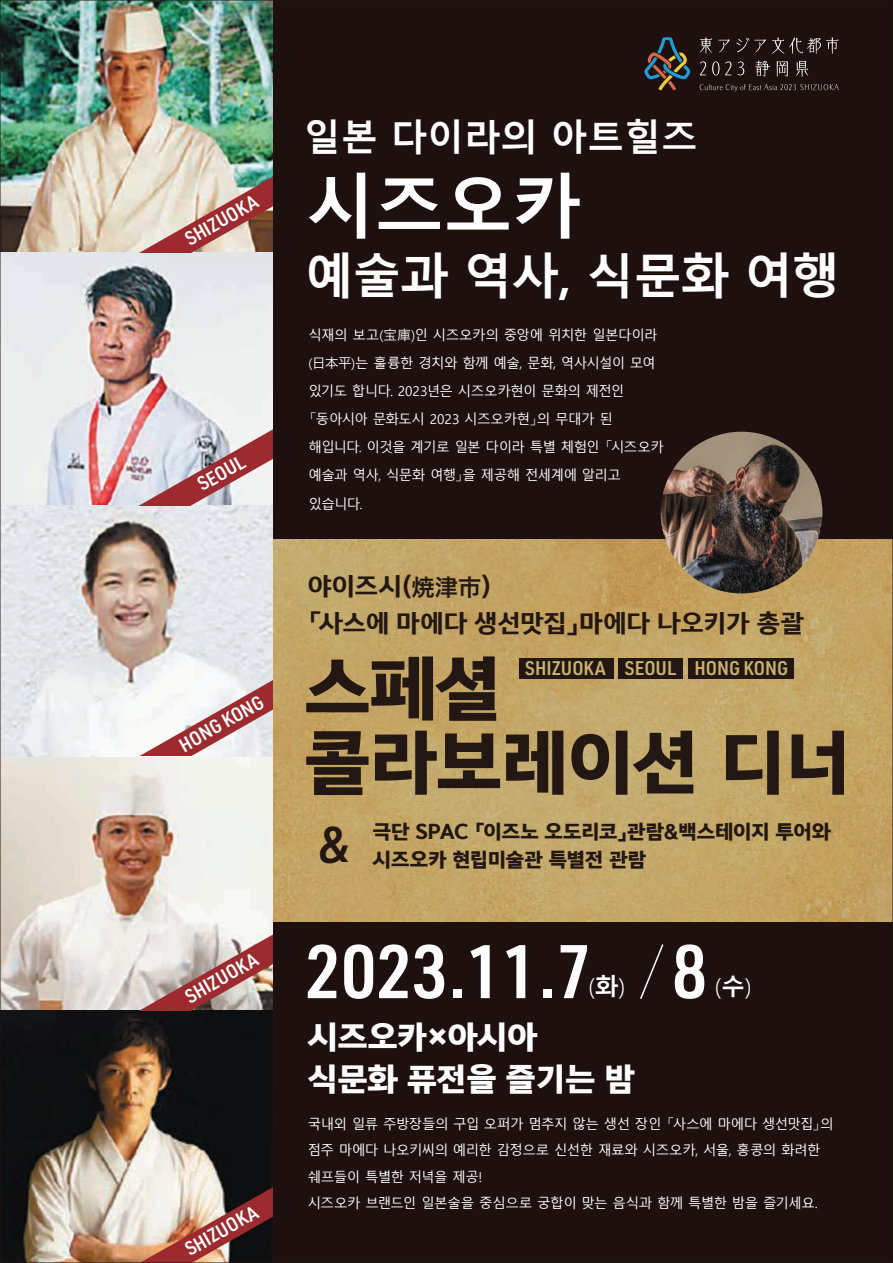
<style>
.page{position:relative;width:893px;height:1263px;background:#fff}
.page>*{position:absolute;margin:0;border:0;box-sizing:border-box;transform-origin:0 0}
.t1{font:600 74.25px "URWDIN Semi Cond";color:#fff}
.t2{font:700 70.05px "Malgun Gothic";color:#fff}
.t3{font:64.5px/74.2px "FTTK Yoon Gothic Pro 790";color:#221713}
.t4{font:600 48.9px "URWDIN Semi Cond";color:#221713}
.t5{font:700 48.3px "Malgun Gothic";letter-spacing:-.02em;color:#fff}
.t6{font:700 36.75px "Malgun Gothic";color:#fff}
.t7{font:29.25px/41.8px "FTTK Yoon Gothic Pro 790";color:#fff}
.t8{font:300 23.4px "Malgun Gothic";color:#fff}
.t9{font:23.25px/36.8px "FTTK Yoon Gothic Pro 780";letter-spacing:.005em;color:#221713}
.t10{font:600 19.35px "URWDIN Semi Cond";color:#fff}
.t11{font:600 19.35px "URWDIN Semi Cond";color:#cbb36e}
.t12{font:18px/28px "FTTK Yoon Gothic Pro 790";letter-spacing:-.01em;color:#221713}
.t13{font:13.5px/28px "Malgun Gothic";letter-spacing:-.045em;color:#fff}
.s1{font-family:"Hira Kaku Pro W3"}
.s2{font-family:"Hira Kaku Pro W6"}
.s3{font-weight:700}
</style>
<div class="page">
<div style="left:266px;top:0;width:627px;height:1263px;background:#1d100e"></div>
<img style="left:272px;top:539px;width:619px;height:382px">
<div style="left:519px;top:659px;width:95px;height:20px;background:#221713"></div>
<div style="left:688px;top:659px;width:106px;height:20px;background:#221713"></div>
<div style="left:619px;top:659px;width:64px;height:20px;background:#221713"></div>
<img style="left:2px;top:2px;width:270px;height:1259px">
<img style="left:661px;top:432px;width:161px;height:161px;border-radius:81px">
<svg style="left:640px;top:944px;width:24px;height:55px"></svg>
<svg style="left:644px;top:37px;width:47px;height:54px"></svg>
<svg style="left:700px;top:37px;width:12px;height:17px"></svg>
<svg style="left:718px;top:39px;width:12px;height:14px"></svg>
<svg style="left:736px;top:38px;width:30px;height:15px"></svg>
<svg style="left:772px;top:37px;width:67px;height:17px"></svg>
<svg style="left:700px;top:61px;width:6px;height:14px"></svg>
<svg style="left:712px;top:61px;width:7px;height:14px"></svg>
<svg style="left:725px;top:61px;width:6px;height:14px"></svg>
<svg style="left:738px;top:61px;width:6px;height:14px"></svg>
<svg style="left:755px;top:60px;width:15px;height:17px"></svg>
<svg style="left:777px;top:61px;width:11px;height:16px"></svg>
<svg style="left:796px;top:61px;width:12px;height:16px"></svg>
<svg style="left:700px;top:84px;width:139px;height:8px"></svg>
<svg style="left:136px;top:164px;width:136px;height:89px;background:#c3a398"></svg>
<svg style="left:136px;top:922px;width:136px;height:88px;background:#c6a4a1"></svg>
<img style="left:136px;top:1174px;width:136px;height:87px">
<svg style="left:136px;top:417px;width:136px;height:88px"></svg>
<svg style="left:136px;top:667px;width:136px;height:89px"></svg>
<h3 class="t10" style="left:180px;top:229px;width:82px;rotate:-30deg">SHIZUOKA</h3>
<h3 class="t10" style="left:193px;top:474px;width:53px;rotate:-30deg">SEOUL</h3>
<h3 class="t10" style="left:174px;top:735px;width:95px;rotate:-30deg">HONG KONG</h3>
<h3 class="t10" style="left:180px;top:986px;width:82px;rotate:-30deg">SHIZUOKA</h3>
<h3 class="t10" style="left:180px;top:1239px;width:82px;rotate:-30deg">SHIZUOKA</h3>
<h3 class="t6" style="left:304px;top:116px;width:395px">일본 다이라의 아트힐즈</h3>
<h2 class="t2" style="left:306px;top:166px;width:278px">시즈오카</h2>
<h3 class="t5" style="left:306px;top:248px;width:536px">예술과 역사, 식문화 여행</h3>
<p class="t13" style="left:308px;top:321px;width:357px">식재의 보고(<span class="s1">宝庫</span>)인 시즈오카의 중앙에 위치한 일본다이라 (<span class="s1">日本平</span>)는 훌륭한 경치와 함께 예술, 문화, 역사시설이 모여 있기도 합니다. 2023년은 시즈오카현이 문화의 제전인「동아시아 문화도시 2023 시즈오카현」의 무대가 된 해입니다. 이것을 계기로 일본 다이라 특별 체험인 「시즈오카 예술과 역사, 식문화 여행」을 제공해 전세계에 알리고 있습니다.</p>
<h3 class="t9" style="left:308px;top:568px;width:497px">야이즈시(<span class="s2">焼津市</span>)<br>「사스에 마에다 생선맛집」마에다 나오키가 총괄</h3>
<h3 class="t11" style="left:525px;top:655px;width:264px">SHIZUOKA SEOUL HONG KONG</h3>
<h3 class="t3" style="left:305px;top:652px;width:549px">스페셜 콜라보레이션 디너</h3>
<h3 class="t4" style="left:318px;top:811px;width:35px">&amp;</h3>
<h3 class="t12" style="left:373px;top:817px;width:459px">극단 SPAC 「이즈노 오도리코」관람&amp;백스테이지 투어와 시즈오카 현립미술관 특별전 관람</h3>
<h1 class="t1" style="left:305px;top:921px;width:288px">2023.11.7</h1>
<h1 class="t1" style="left:672px;top:921px;width:37px">8</h1>
<h3 class="t8" style="left:588px;top:973px;width:39px">(<span class="s3">화</span>)</h3>
<h3 class="t8" style="left:714px;top:973px;width:39px">(<span class="s3">수</span>)</h3>
<h3 class="t7" style="left:308px;top:1017px;width:328px">시즈오카×아시아<br>식문화 퓨전을 즐기는 밤</h3>
<p class="t13" style="left:308px;top:1111px;width:527px;line-height:26.5px">국내외 일류 주방장들의 구입 오퍼가 멈추지 않는 생선 장인 「사스에 마에다 생선맛집」의 점주 마에다 나오키씨의 예리한 감정으로 신선한 재료와 시즈오카, 서울, 홍콩의 화려한 쉐프들이 특별한 저녁을 제공!<br>시즈오카 브랜드인 일본술을 중심으로 궁합이 맞는 음식과 함께 특별한 밤을 즐기세요.</p>
</div>
